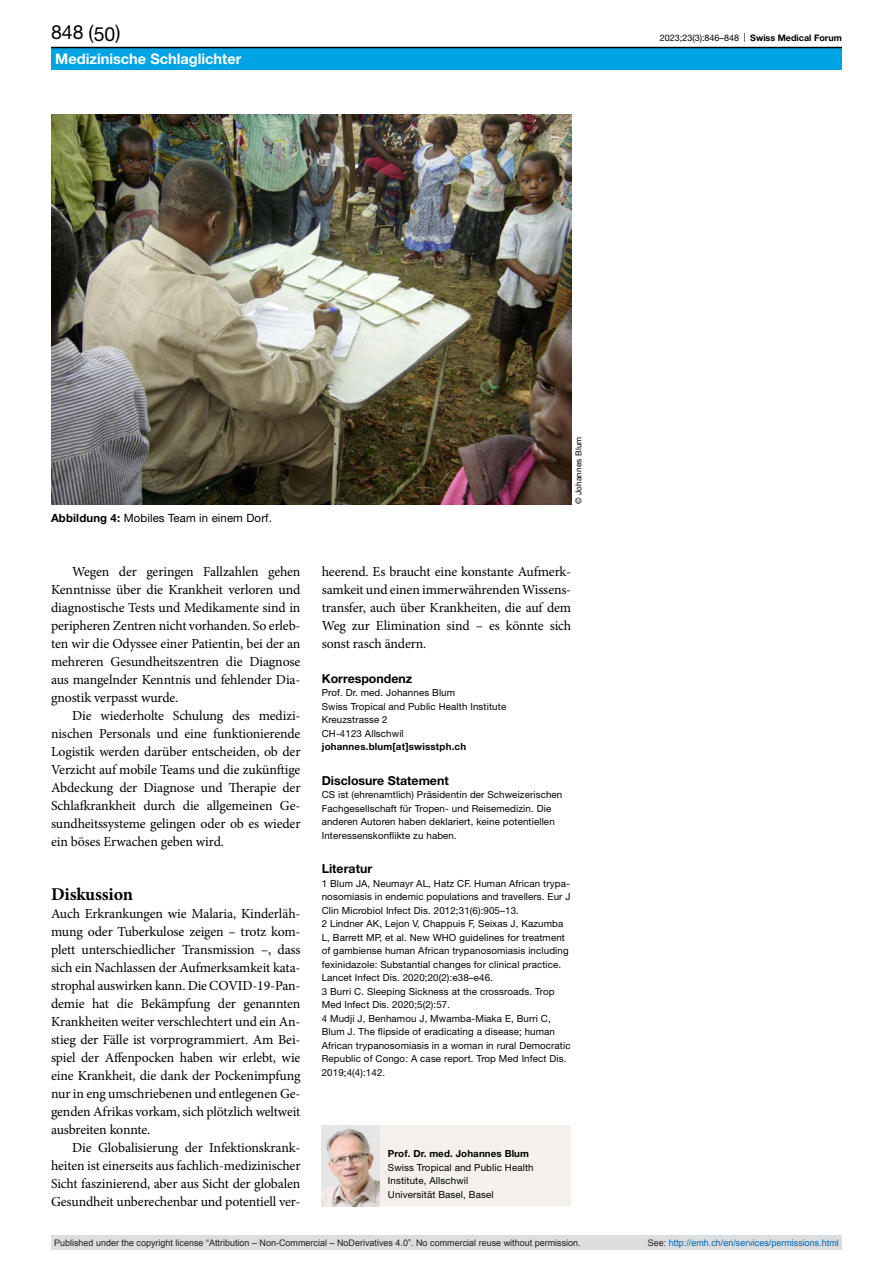
<style>
.page{position:relative;width:893px;height:1263px;background:#fff}
.page>*{position:absolute;margin:0;border:0;box-sizing:border-box;transform-origin:0 0}
.second-pagina{font:19.5px "Helvetica Neue LT Pro";color:#000}
.head1{font:700 18px "Minion Pro";letter-spacing:-.01em;color:#000}
.t1{font:700 14.55px "Helvetica Neue LT Pro";color:#fff}
.paragraph-indent{font:13.8px/18px "Minion Pro";letter-spacing:-.01em;color:#000;text-align:justify}
.paragraph{font:13.8px/18px "Minion Pro";letter-spacing:-.015em;color:#000;text-align:justify}
.competing-interests{font:700 12.3px "Helvetica Neue LT Pro";color:#000}
.correspondence-head{font:700 12.3px "Helvetica Neue LT Pro";color:#000}
.reference-head{font:700 12.3px "Helvetica Neue LT Pro";color:#000}
.figure-caption{font:11.4px "Helvetica Neue LT Pro";letter-spacing:.01em;color:#000}
.references{font:9.75px/13.5px "Helvetica Neue LT Pro";letter-spacing:.01em;color:#000}
.competing-interests-2{font:9.75px/13.5px "Helvetica Neue LT Pro";letter-spacing:.01em;color:#000}
.correspondence{font:9.75px "Helvetica Neue LT Pro";letter-spacing:.01em;color:#000}
.affiliations-small{font:9.75px/13.5px "Helvetica Neue LT Pro";letter-spacing:.01em;color:#000}
.correspondence-e-mai{font:700 9.75px "Helvetica Neue LT Pro";letter-spacing:.02em;color:#000}
.authors-small{font:700 9.75px "Helvetica Neue LT Pro";letter-spacing:.01em;color:#000}
.t2{font:9px "Arial";color:#231f20}
.t3{font:9px "Arial";color:#0066b3}
.t4{font:9px "Helvetica Neue LT Pro";color:#000}
.credits{font:8.25px "Helvetica Neue LT Pro";letter-spacing:.01em;color:#000}
.s1{font-weight:700}
.s2{color:#231f20}
</style>
<div class="page">
<img style="left:51px;top:115px;width:520px;height:389px">
<div style="left:322px;top:1125px;width:249px;height:81px;background:#f4f0ec"></div>
<img style="left:322px;top:1125px;width:57px;height:81px">
<div style="left:51px;top:47px;width:791px;height:23px;background:#00a3e4"></div>
<hr style="left:51px;top:47px;width:791px;height:1px;background:#000">
<div style="left:51px;top:1235px;width:791px;height:15px;background:#dcdddf"></div>
<p class="second-pagina" style="left:51px;top:20px;width:71px">848 (50)</p>
<p class="t1" style="left:55px;top:49px;width:188px">Medizinische Schlaglichter</p>
<p class="t4" style="left:660px;top:32px;width:184px">2023;23(3):846–848 | <span class="s1">Swiss Medical Forum</span></p>
<p class="figure-caption" style="left:51px;top:511px;width:222px"><span class="s1">Abbildung 4:</span> Mobiles Team in einem Dorf.</p>
<p class="paragraph-indent" style="left:51px;top:563px;width:251px;text-indent:21px">Wegen der geringen Fallzahlen gehen Kenntnisse über die Krankheit verloren und diagnostische Tests und Medikamente sind in peripheren Zentren nicht vorhanden. So erleb&shy;ten wir die Odyssee einer Patientin, bei der an mehreren Gesundheitszentren die Diagnose aus mangelnder Kenntnis und fehlender Dia&shy;gnostik verpasst wurde.</p>
<p class="paragraph-indent" style="left:51px;top:707px;width:251px;text-indent:21px">Die wiederholte Schulung des medizi&shy;nischen Personals und eine funktionierende Logistik werden darüber entscheiden, ob der Verzicht auf mobile Teams und die zukünftige Abdeckung der Diagnose und Therapie der Schlafkrankheit durch die allgemeinen Ge&shy;sundheitssysteme gelingen oder ob es wieder ein böses Erwachen geben wird.</p>
<p class="head1" style="left:51px;top:882px;width:84px">Diskussion</p>
<p class="paragraph" style="left:51px;top:905px;width:251px">Auch Erkrankungen wie Malaria, Kinderläh&shy;mung oder Tuberkulose zeigen – trotz kom&shy;plett unterschiedlicher Transmission –, dass sich ein Nachlassen der Aufmerksamkeit kata&shy;strophal auswirken kann. Die COVID-19-Pan&shy;demie hat die Bekämpfung der genannten Krankheiten weiter verschlechtert und ein An&shy;stieg der Fälle ist vorprogrammiert. Am Bei&shy;spiel der Affenpocken haben wir erlebt, wie eine Krankheit, die dank der Pockenimpfung nur in eng umschriebenen und entlegenen Ge&shy;genden Afrikas vorkam, sich plötzlich weltweit ausbreiten konnte.</p>
<p class="paragraph-indent" style="left:51px;top:1139px;width:251px;text-indent:21px">Die Globalisierung der Infektionskrank&shy;heiten ist einerseits aus fachlich-medizinischer Sicht faszinierend, aber aus Sicht der globalen Gesundheit unberechenbar und potentiell ver-</p>
<p class="credits" style="left:573px;top:504px;width:69px;rotate:-90deg">© Johannes Blum</p>
<p class="paragraph-indent" style="left:322px;top:563px;width:251px">heerend. Es braucht eine konstante Aufmerk&shy;samkeit und einen immerwährenden Wissens&shy;transfer, auch über Krankheiten, die auf dem Weg zur Elimination sind – es könnte sich sonst rasch ändern.</p>
<p class="correspondence-head" style="left:322px;top:670px;width:92px">Korrespondenz</p>
<p class="correspondence" style="left:322px;top:687px;width:135px">Prof. Dr. med. Johannes Blum</p>
<p class="correspondence" style="left:322px;top:700px;width:186px">Swiss Tropical and Public Health Institute</p>
<p class="correspondence" style="left:322px;top:714px;width:67px">Kreuzstrasse 2</p>
<p class="correspondence" style="left:322px;top:727px;width:84px">CH-4123 Allschwil</p>
<p class="correspondence-e-mai" style="left:322px;top:740px;width:146px">johannes.blum[at]swisstph.ch</p>
<p class="competing-interests" style="left:322px;top:772px;width:128px">Disclosure Statement</p>
<p class="competing-interests-2" style="left:322px;top:788px;width:242px">CS ist (ehrenamtlich) Präsidentin der Schweizerischen Fachgesellschaft für Tropen- und Reisemedizin. Die anderen Autoren haben deklariert, keine potentiellen Interessenskonflikte zu haben.</p>
<p class="reference-head" style="left:322px;top:861px;width:52px">Literatur</p>
<p class="references" style="left:322px;top:876px;width:250px;text-align:justify">1 Blum JA, Neumayr AL, Hatz CF. Human African trypa&shy;nosomiasis in endemic populations and travellers. Eur J Clin Microbiol Infect Dis. 2012;31(6):905–13.</p>
<p class="references" style="left:322px;top:917px;width:248px">2 Lindner AK, Lejon V, Chappuis F, Seixas J, Kazumba L, Barrett MP, et al. New WHO guidelines for treatment of gambiense human African trypanosomiasis including fexinidazole: Substantial changes for clinical practice.<br>Lancet Infect Dis. 2020;20(2):e38–e46.</p>
<p class="references" style="left:322px;top:984px;width:234px">3 Burri C. Sleeping Sickness at the crossroads. Trop<br>Med Infect Dis. 2020;5(2):57.</p>
<p class="references" style="left:322px;top:1011px;width:250px">4 Mudji J, Benhamou J, Mwamba-Miaka E, Burri C, Blum J. The flipside of eradicating a disease; human African trypanosomiasis in a woman in rural Democratic Republic of Congo: A case report. Trop Med Infect Dis.<br>2019;4(4):142.</p>
<p class="authors-small" style="left:388px;top:1147px;width:143px">Prof. Dr. med. Johannes Blum</p>
<p class="affiliations-small" style="left:388px;top:1160px;width:147px">Swiss Tropical and Public Health<br>Institute, Allschwil</p>
<p class="affiliations-small" style="left:388px;top:1187px;width:107px">Universität Basel, Basel</p>
<p class="t2" style="left:54px;top:1237px;width:528px">Published under the copyright license “Attribution – Non-Commercial – NoDerivatives 4.0”. No commercial reuse without permission.</p>
<p class="t3" style="left:648px;top:1237px;width:193px"><span class="s2">See:</span> http://emh.ch/en/services/permissions.html</p>
</div>
